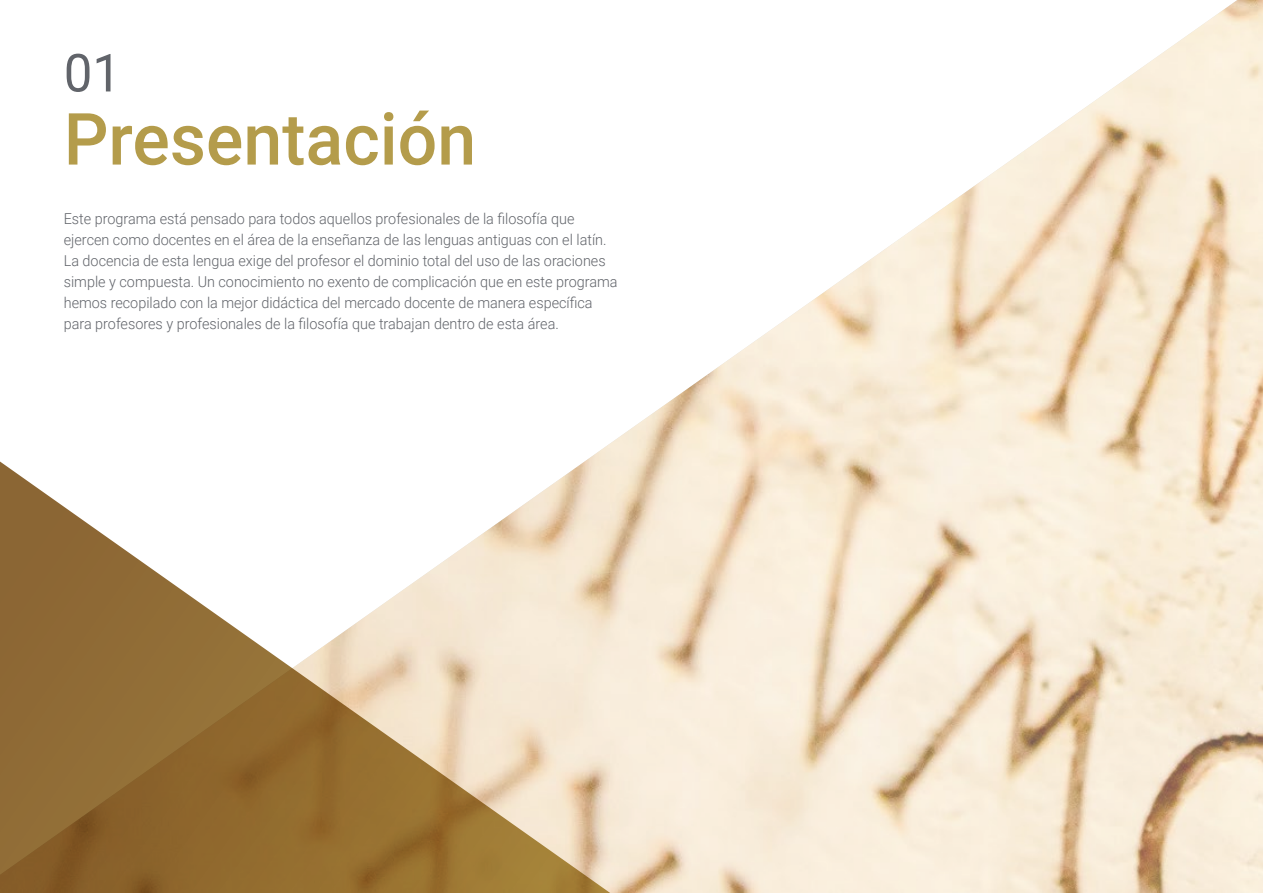
<style>
.page{position:relative;width:1263px;height:893px;background:#fff}
.page>*{position:absolute;margin:0;border:0;box-sizing:border-box;transform-origin:0 0}
.t1{font:500 72px "Roboto";color:#b49c4b}
.t2{font:52.5px "Roboto";color:#61646a}
.t3{font:300 15px/21px "Roboto";color:#61646a;scale:.96 1}
</style>
<div class="page">
<img style="left:607px;top:0;width:656px;height:893px">
<svg style="left:0;top:446px;width:640px;height:447px"></svg>
<h2 class="t2" style="left:64px;top:36px;width:59px">01</h2>
<h1 class="t1" style="left:64px;top:89px;width:414px">Presentación</h1>
<p class="t3" style="left:64px;top:207px;width:578px">Este programa está pensado para todos aquellos profesionales de la filosofía que ejercen como docentes en el área de la enseñanza de las lenguas antiguas con el latín.<br>La docencia de esta lengua exige del profesor el dominio total del uso de las oraciones simple y compuesta. Un conocimiento no exento de complicación que en este programa hemos recopilado con la mejor didáctica del mercado docente de manera específica para profesores y profesionales de la filosofía que trabajan dentro de esta área.</p>
</div>
